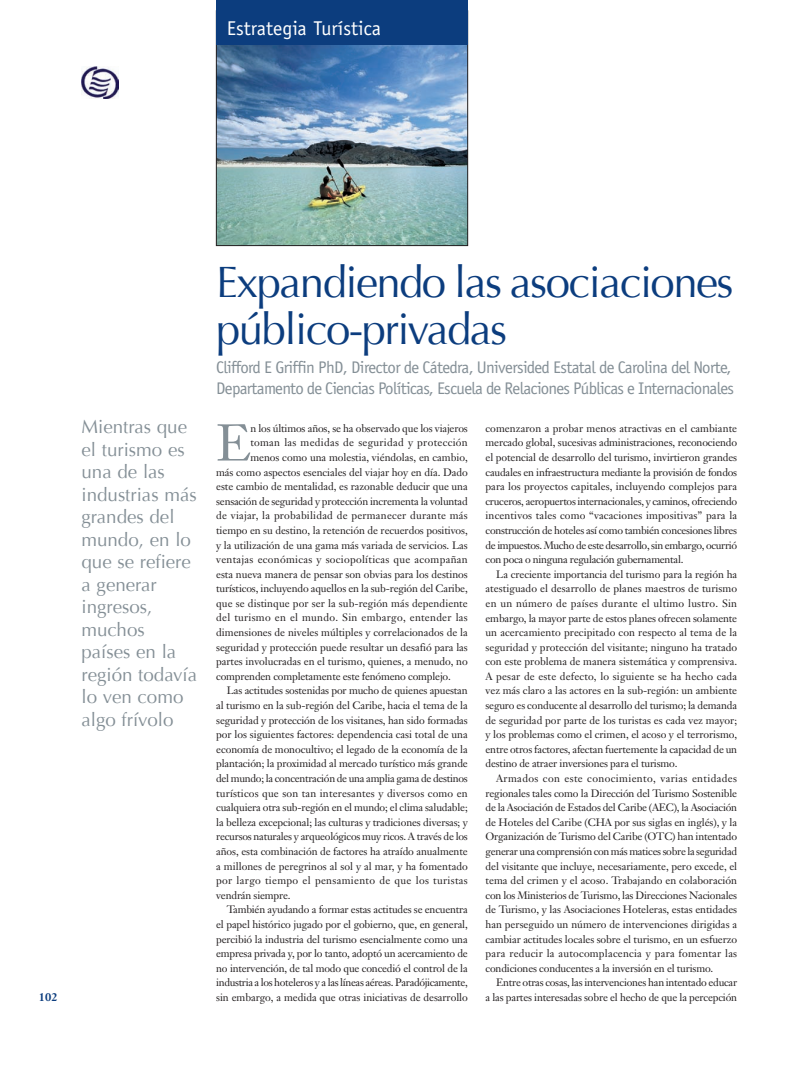
<style>
.page{position:relative;width:801px;height:1074px;background:#fff}
.page>*{position:absolute;margin:0;border:0;box-sizing:border-box;transform-origin:0 0}
.t1{font:51px "Janson Text";color:#848f96}
.t2{font:43.75px/47.5px "Optima";letter-spacing:-.035em;color:#0c3d7e}
.t3{font:20px "Officina Sans";color:#fff}
.t4{font:18.75px/22.5px "Optima";color:#848f96}
.t5{font:16.88px/21.2px "Officina Sans";letter-spacing:-.04em;color:#848f96}
.t6{font:700 11.25px "Janson Text";color:#0c3d7e}
.t7{font:10.62px/14.6px "Janson Text";letter-spacing:-.01em;color:#231f20;text-align:justify}
.t8{font:10.62px "Janson Text";letter-spacing:.025em;color:#231f20}
.t9{font:10.62px "Janson Text";letter-spacing:-.03em;color:#231f20}
.t10{font:10.62px "Janson Text";letter-spacing:.015em;color:#231f20}
.t11{font:10.62px "Janson Text";letter-spacing:.02em;color:#231f20}
.t12{font:10.62px "Janson Text";letter-spacing:.03em;color:#231f20}
</style>
<div class="page">
<img style="left:218px;top:45px;width:248px;height:199px">
<div style="left:216px;top:11px;width:252px;height:235px;border:1px solid #231f20"></div>
<img style="left:81px;top:66px;width:37px;height:33px">
<div style="left:216px;top:0;width:252px;height:28px;background:#0c3d7e"></div>
<div style="left:216px;top:11px;width:252px;height:34px;background:#0c3d7e"></div>
<h3 class="t3" style="left:227px;top:21px;width:156px">Estrategia Turística</h3>
<p class="t6" style="left:39px;top:992px;width:20px">102</p>
<h3 class="t4" style="left:81px;top:416px;width:117px">Mientras que el turismo es una de las industrias más grandes del mundo, en lo que se refiere a generar ingresos, muchos países en la región todavía lo ven como algo frívolo</h3>
<h2 class="t2" style="left:216px;top:258px;width:519px">Expandiendo las asociaciones público-privadas</h2>
<h3 class="t5" style="left:216px;top:358px;width:519px">Clifford E Griffin PhD, Director de Cátedra, Universided Estatal de Carolina del Norte,<br>Departamento de Ciencias Políticas, Escuela de Relaciones Públicas e Internacionales</h3>
<h1 class="t1" style="left:216px;top:422px;width:36px">E</h1>
<p class="t7" style="left:250px;top:422px;width:219px">n los últimos años, se ha observado que los viajeros</p>
<p class="t8" style="left:250px;top:438px;width:219px">toman las medidas de seguridad y protección</p>
<p class="t7" style="left:250px;top:451px;width:219px">menos como una molestia, viéndolas, en cambio,</p>
<p class="t7" style="left:216px;top:465px;width:253px">más como aspectos esenciales del viajar hoy en día. Dado</p>
<p class="t7" style="left:216px;top:480px;width:253px">este cambio de mentalidad, es razonable deducir que una</p>
<p class="t7" style="left:216px;top:495px;width:253px">sensación de seguridad y protección incrementa la voluntad</p>
<p class="t11" style="left:216px;top:511px;width:253px">de viajar, la probabilidad de permanecer durante más</p>
<p class="t7" style="left:216px;top:524px;width:253px">tiempo en su destino, la retención de recuerdos positivos,</p>
<p class="t7" style="left:216px;top:538px;width:253px">y la utilización de una gama más variada de servicios. Las</p>
<p class="t8" style="left:216px;top:555px;width:253px">ventajas económicas y sociopolíticas que acompañan</p>
<p class="t7" style="left:216px;top:568px;width:253px">esta nueva manera de pensar son obvias para los destinos</p>
<p class="t7" style="left:216px;top:582px;width:253px">turísticos, incluyendo aquellos en la sub-región del Caribe,</p>
<p class="t7" style="left:216px;top:597px;width:253px">que se distinque por ser la sub-región más dependiente</p>
<p class="t8" style="left:216px;top:613px;width:253px">del turismo en el mundo. Sin embargo, entender las</p>
<p class="t7" style="left:216px;top:626px;width:253px">dimensiones de niveles múltiples y correlacionados de la</p>
<p class="t7" style="left:216px;top:640px;width:253px">seguridad y protección puede resultar un desafió para las</p>
<p class="t7" style="left:216px;top:655px;width:253px">partes involucradas en el turismo, quienes, a menudo, no</p>
<p class="t7" style="left:216px;top:670px;width:236px">comprenden completamente este fenómeno complejo.</p>
<p class="t7" style="left:227px;top:684px;width:242px">Las actitudes sostenidas por mucho de quienes apuestan</p>
<p class="t7" style="left:216px;top:699px;width:253px">al turismo en la sub-región del Caribe, hacia el tema de la</p>
<p class="t7" style="left:216px;top:713px;width:253px">seguridad y protección de los visitanes, han sido formadas</p>
<p class="t7" style="left:216px;top:728px;width:253px">por los siguientes factores: dependencia casi total de una</p>
<p class="t7" style="left:216px;top:743px;width:253px">economía de monocultivo; el legado de la economía de la</p>
<p class="t7" style="left:216px;top:757px;width:253px">plantación; la proximidad al mercado turístico más grande</p>
<p class="t7" style="left:216px;top:772px;width:253px">del mundo; la concentración de una amplia gama de destinos</p>
<p class="t10" style="left:216px;top:788px;width:253px">turísticos que son tan interesantes y diversos como en</p>
<p class="t7" style="left:216px;top:801px;width:253px">cualquiera otra sub-región en el mundo; el clima saludable;</p>
<p class="t7" style="left:216px;top:816px;width:253px">la belleza excepcional; las culturas y tradiciones diversas; y</p>
<p class="t7" style="left:216px;top:830px;width:253px">recursos naturales y arqueológicos muy ricos. A través de los</p>
<p class="t7" style="left:216px;top:845px;width:253px">años, esta combinación de factores ha atraído anualmente</p>
<p class="t7" style="left:216px;top:859px;width:253px">a millones de peregrinos al sol y al mar, y ha fomentado</p>
<p class="t12" style="left:216px;top:876px;width:253px">por largo tiempo el pensamiento de que los turistas</p>
<p class="t7" style="left:216px;top:888px;width:76px">vendrán siempre.</p>
<p class="t7" style="left:227px;top:903px;width:242px">También ayudando a formar estas actitudes se encuentra</p>
<p class="t7" style="left:216px;top:918px;width:253px">el papel histórico jugado por el gobierno, que, en general,</p>
<p class="t7" style="left:216px;top:932px;width:253px">percibió la industria del turismo esencialmente como una</p>
<p class="t7" style="left:216px;top:947px;width:253px">empresa privada y, por lo tanto, adoptó un acercamiento de</p>
<p class="t7" style="left:216px;top:961px;width:253px">no intervención, de tal modo que concedió el control de la</p>
<p class="t9" style="left:216px;top:978px;width:253px">industria a los hoteleros y a las líneas aéreas. Paradójicamente,</p>
<p class="t7" style="left:216px;top:991px;width:253px">sin embargo, a medida que otras iniciativas de desarrollo</p>
<p class="t7" style="left:485px;top:422px;width:253px">comenzaron a probar menos atractivas en el cambiante mercado global, sucesivas administraciones, reconociendo el potencial de desarrollo del turismo, invirtieron grandes caudales en infraestructura mediante la provisión de fondos para los proyectos capitales, incluyendo complejos para cruceros, aeropuertos internacionales, y caminos, ofreciendo incentivos tales como “vacaciones impositivas” para la construcción de hoteles así como también concesiones libres de impuestos. Mucho de este desarrollo, sin embargo, ocurrió con poca o ninguna regulación gubernamental.</p>
<p class="t7" style="left:485px;top:568px;width:253px;text-indent:11px">La creciente importancia del turismo para la región ha atestiguado el desarrollo de planes maestros de turismo en un número de países durante el ultimo lustro. Sin embargo, la mayor parte de estos planes ofrecen solamente un acercamiento precipitado con respecto al tema de la seguridad y protección del visitante; ninguno ha tratado con este problema de manera sistemática y comprensiva.<br>A pesar de este defecto, lo siguiente se ha hecho cada vez más claro a las actores en la sub-región: un ambiente seguro es conducente al desarrollo del turismo; la demanda de seguridad por parte de los turistas es cada vez mayor; y los problemas como el crimen, el acoso y el terrorismo, entre otros factores, afectan fuertemente la capacidad de un destino de atraer inversiones para el turismo.</p>
<p class="t7" style="left:485px;top:772px;width:253px;text-indent:11px">Armados con este conocimiento, varias entidades regionales tales como la Dirección del Turismo Sostenible de la Asociación de Estados del Caribe (AEC), la Asociación de Hoteles del Caribe (CHA por sus siglas en inglés), y la Organización de Turismo del Caribe (OTC) han intentado generar una comprensión con más matices sobre la seguridad del visitante que incluye, necesariamente, pero excede, el tema del crimen y el acoso. Trabajando en colaboración con los Ministerios de Turismo, las Direcciones Nacionales de Turismo, y las Asociaciones Hoteleras, estas entidades han perseguido un número de intervenciones dirigidas a cambiar actitudes locales sobre el turismo, en un esfuerzo para reducir la autocomplacencia y para fomentar las condiciones conducentes a la inversión en el turismo.</p>
<p class="t7" style="left:485px;top:976px;width:253px;text-align:right">Entre otras cosas, las intervenciones han intentado educar<br>a las partes interesadas sobre el hecho de que la percepción</p>
</div>
